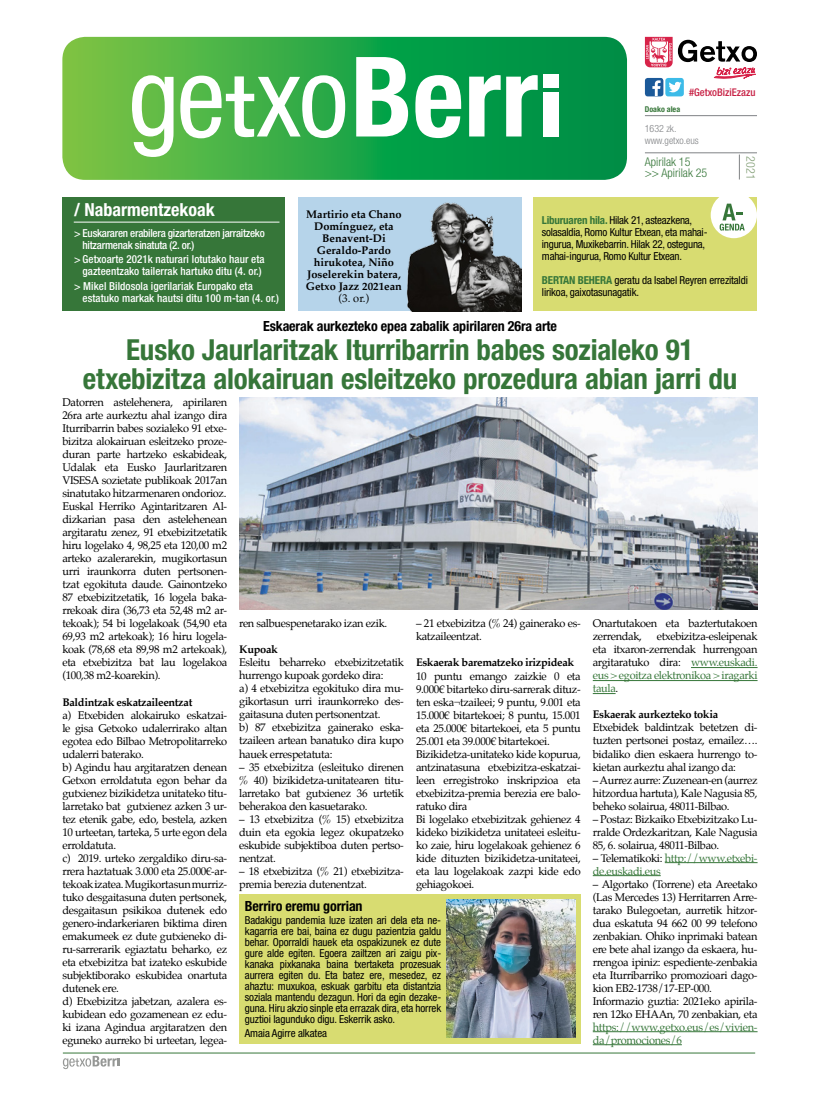
<style>
.page{position:relative;width:820px;height:1106px;background:#fff}
.page>*{position:absolute;margin:0;border:0;box-sizing:border-box;transform-origin:0 0}
.t1{font:700 condensed 29px/29px "Helvetica Neue";letter-spacing:-.005em;color:#367639;text-align:center}
.t2{font:700 condensed 18px "Helvetica Neue";color:#fff}
.t3{font:700 condensed 14px "Helvetica Neue";letter-spacing:-.01em;color:#000}
.t4{font:300 condensed 12px/11px "Helvetica Neue";color:#367639}
.t5{font:300 condensed 12px "Helvetica Neue";color:#809d74}
.t6{font:11px/13px "Palatino";letter-spacing:-.03em;color:#000;text-align:justify}
.t7{font:condensed 11px/11px "Helvetica Neue";letter-spacing:-.015em;color:#000}
.t8{font:500 condensed 11px/12px "Helvetica Neue";letter-spacing:.005em;color:#fff;text-align:center}
.t9{font:700 11px/12px "Palatino";color:#000;text-align:center}
.t10{font:11px/13px "Palatino";letter-spacing:-.03em;color:#367639}
.t11{font:700 11px "Palatino";letter-spacing:-.03em;color:#000}
.t12{font:500 condensed 11px/12px "Helvetica Neue";letter-spacing:-.02em;color:#fff}
.t13{font:500 condensed 10.6px "Helvetica Neue";color:#c71f43}
.t14{font:300 condensed 10px/12px "Helvetica Neue";color:#808285}
.t15{font:700 condensed 8px "Helvetica Neue";color:#367639}
.s1{font-weight:700;color:#367639}
.s2{color:#367639}
.s3{color:#000}
</style>
<div class="page">
<svg style="left:63px;top:1055px;width:56px;height:14px"></svg>
<hr style="left:63px;top:1052px;width:691px;height:1px;background:#367639">
<hr style="left:644px;top:115px;width:112px;height:1px;background:#808285">
<svg style="left:644px;top:37px;width:112px;height:59px"></svg>
<hr style="left:644px;top:153px;width:112px;height:1px;background:#808285">
<svg style="left:738px;top:155px;width:1px;height:24px"></svg>
<div style="left:62px;top:198px;width:223px;height:113px;background:#367639"></div>
<div style="left:533px;top:198px;width:223px;height:113px;background:#d8dc71"></div>
<div style="left:710px;top:192px;width:46px;height:46px;background:#fff;border-radius:50%"></div>
<svg style="left:719px;top:204px;width:25px;height:27px"></svg>
<hr style="left:74px;top:222px;width:205px;height:1px;background:#fff">
<div style="left:298px;top:198px;width:223px;height:113px;background:#b6d4ea"></div>
<svg style="left:62px;top:37px;width:564px;height:143px;background:#2ea848"></svg>
<svg style="left:132px;top:75px;width:41px;height:82px"></svg>
<svg style="left:180px;top:75px;width:165px;height:63px"></svg>
<svg style="left:356px;top:57px;width:52px;height:79px"></svg>
<svg style="left:415px;top:75px;width:46px;height:63px"></svg>
<svg style="left:469px;top:75px;width:31px;height:61px"></svg>
<svg style="left:506px;top:75px;width:31px;height:61px"></svg>
<div style="left:543px;top:75px;width:16px;height:13px;background:#fff"></div>
<div style="left:543px;top:92px;width:15px;height:44px;background:#fff"></div>
<img style="left:239px;top:397px;width:518px;height:212px">
<hr style="left:690px;top:667px;width:67px;height:1px;background:#367639">
<hr style="left:592px;top:680px;width:165px;height:1px;background:#367639">
<svg style="left:592px;top:693px;width:23px;height:1px"></svg>
<hr style="left:664px;top:862px;width:93px;height:1px;background:#367639">
<hr style="left:592px;top:875px;width:68px;height:1px;background:#367639">
<hr style="left:592px;top:1031px;width:165px;height:1px;background:#367639">
<hr style="left:592px;top:1044px;width:89px;height:1px;background:#367639">
<div style="left:239px;top:894px;width:341px;height:149px;background:#d8dc71"></div>
<img style="left:446px;top:899px;width:129px;height:138px">
<img style="left:406px;top:202px;width:115px;height:109px">
<p class="t13" style="left:689px;top:86px;width:68px">#GetxoBiziEzazu</p>
<p class="t15" style="left:644px;top:104px;width:37px">Doako alea</p>
<p class="t14" style="left:644px;top:122px;width:55px">1632 zk. www.getxo.eus</p>
<p class="t4" style="left:644px;top:156px;width:64px">Apirilak 15 &gt;&gt; Apirilak 25</p>
<p class="t5" style="left:757px;top:156px;width:25px;rotate:90deg">2021</p>
<h2 class="t2" style="left:74px;top:199px;width:142px">/ Nabarmentzekoak</h2>
<p class="t12" style="left:82px;top:226px;width:184px;text-indent:-9px">&gt; Euskararen erabilera gizarteratzen jarraitzeko hitzarmenak sinatuta (2. or.)</p>
<p class="t8" style="left:74px;top:253px;width:192px">&gt; Getxoarte 2021k naturari lotutako haur eta gazteentzako tailerrak hartuko ditu (4. or.)</p>
<p class="t8" style="left:82px;top:280px;width:198px;text-align:left;text-indent:-9px">&gt; Mikel Bildosola igerilariak Europako eta estatuko markak hautsi ditu 100 m-tan (4. or.)</p>
<p class="t9" style="left:306px;top:208px;width:97px">Martirio eta Chano<br>Domínguez, eta<br>Benavent-Di<br>Geraldo-Pardo hirukotea, Niño<br>Joselerekin batera,<br>Getxo Jazz 2021ean</p>
<p class="t6" style="left:338px;top:292px;width:32px">(3. or.)</p>
<p class="t7" style="left:541px;top:214px;width:167px;line-height:12px"><span class="s1">Liburuaren hila.</span> Hilak 21, asteazkena, solasaldia, Romo Kultur Etxean, eta mahai&shy;ingurua, Muxikebarrin. Hilak 22, osteguna, mahai-ingurua, Romo Kultur Etxean.</p>
<p class="t7" style="left:541px;top:274px;width:207px;line-height:12px"><span class="s1">BERTAN BEHERA</span> geratu da Isabel Reyren errezitaldi lirikoa, gaixotasunagatik.</p>
<p class="t3" style="left:263px;top:318px;width:295px">Eskaerak aurkezteko epea zabalik apirilaren 26ra arte</p>
<h1 class="t1" style="left:83px;top:334px;width:655px">Eusko Jaurlaritzak Iturribarrin babes sozialeko 91 etxebizitza alokairuan esleitzeko prozedura abian jarri du</h1>
<p class="t6" style="left:62px;top:396px;width:166px">Datorren astelehenera, apirilaren 26ra arte aurkeztu ahal izango dira Iturribarrin babes sozialeko 91 etxe&shy;bizitza alokairuan esleitzeko proze&shy;duran parte hartzeko eskabideak, Udalak eta Eusko Jaurlaritzaren VISESA sozietate publikoak 2017an sinatutako hitzarmenaren ondorioz.<br>Euskal Herriko Agintaritzaren Al&shy;dizkarian pasa den astelehenean argitaratu zenez, 91 etxebizitzetatik hiru logelako 4, 98,25 eta 120,00 m2 arteko azalerarekin, mugikortasun urri iraunkorra duten pertsonen&shy;tzat egokituta daude. Gainontzeko 87 etxebizitzetatik, 16 logela baka&shy;rrekoak dira (36,73 eta 52,48 m2 ar&shy;tekoak); 54 bi logelakoak (54,90 eta 69,93 m2 artekoak); 16 hiru logela&shy;koak (78,68 eta 89,98 m2 artekoak), eta etxebizitza bat lau logelakoa (100,38 m2-koarekin).</p>
<p class="t11" style="left:62px;top:692px;width:131px">Baldintzak eskatzaileentzat</p>
<p class="t6" style="left:62px;top:708px;width:166px;text-align:left">a) Etxebiden alokairuko eskatzai&shy;le gisa Getxoko udalerrirako altan egotea edo Bilbao Metropolitarreko udalerri baterako.<br>b) Agindu hau argitaratzen denean Getxon erroldatuta egon behar da gutxienez bizikidetza unitateko titu&shy;larretako bat gutxienez azken 3 ur&shy;tez etenik gabe, edo, bestela, azken 10 urteetan, tarteka, 5 urte egon dela erroldatuta.<br>c) 2019. urteko zergaldiko diru-sa&shy;rrera haztatuak 3.000 eta 25.000€-ar&shy;tekoak izatea. Mugikortasun murriz&shy;tuko desgaitasuna duten pertsonek, desgaitasun psikikoa dutenek edo genero-indarkeriaren biktima diren emakumeek ez dute gutxieneko di&shy;ru-sarrerarik egiaztatu beharko, ez eta etxebizitza bat izateko eskubide subjektiborako eskubidea onartuta dutenek ere.<br>d) Etxebizitza jabetzan, azalera es&shy;kubidean edo gozamenean ez edu&shy;ki izana Agindua argitaratzen den eguneko aurreko bi urteetan, legea-</p>
<p class="t6" style="left:239px;top:617px;width:149px">ren salbuespenetarako izan ezik.</p>
<p class="t9" style="left:239px;top:643px;width:40px">Kupoak</p>
<p class="t6" style="left:239px;top:656px;width:166px;text-align:left">Esleitu beharreko etxebizitzetatik hurrengo kupoak gordeko dira:<br>a) 4 etxebizitza egokituko dira mu&shy;gikortasun urri iraunkorreko des&shy;gaitasuna duten pertsonentzat.<br>b) 87 etxebizitza gainerako eska&shy;tzaileen artean banatuko dira kupo hauek errespetatuta:</p>
<p class="t6" style="left:239px;top:760px;width:166px">– 35 etxebizitza (esleituko direnen % 40) bizikidetza-unitatearen titu&shy;larretako bat gutxienez 36 urtetik beherakoa den kasuetarako.</p>
<p class="t6" style="left:239px;top:812px;width:166px">– 13 etxebizitza (% 15) etxebizitza duin eta egokia legez okupatzeko eskubide subjektiboa duten pertso&shy;nentzat.</p>
<p class="t6" style="left:239px;top:864px;width:166px">– 18 etxebizitza (% 21) etxebizitza&shy;premia berezia dutenentzat.</p>
<p class="t6" style="left:416px;top:617px;width:166px">– 21 etxebizitza (% 24) gainerako es&shy;katzaileentzat.</p>
<p class="t11" style="left:416px;top:653px;width:160px">Eskaerak barematzeko irizpideak</p>
<p class="t6" style="left:416px;top:669px;width:166px;text-align:left">10 puntu emango zaizkie 0 eta 9.000€ bitarteko diru-sarrerak dituz&shy;ten eska¬tzaileei; 9 puntu, 9.001 eta 15.000€ bitartekoei; 8 puntu, 15.001 eta 25.000€ bitartekoei, eta 5 puntu 25.001 eta 39.000€ bitartekoei.<br>Bizikidetza-unitateko kide kopurua, antzinatasuna etxebizitza-eskatzai&shy;leen erregistroko inskripzioa eta etxebizitza-premia berezia ere balo&shy;ratuko dira<br>Bi logelako etxebizitzak gehienez 4 kideko bizikidetza unitateei esleitu&shy;ko zaie, hiru logelakoak gehienez 6 kide dituzten bizikidetza-unitateei, eta lau logelakoak zazpi kide edo gehiagokoei.</p>
<p class="t3" style="left:245px;top:897px;width:119px">Berriro eremu gorrian</p>
<p class="t7" style="left:245px;top:915px;width:198px;text-align:justify">Badakigu pandemia luze izaten ari dela eta ne&shy;kagarria ere bai, baina ez dugu pazientzia galdu behar. Oporraldi hauek eta ospakizunek ez dute gure alde egiten. Egoera zailtzen ari zaigu pix&shy;kanaka pixkanaka baina txertaketa prozesuak aurrera egiten du. Eta batez ere, mesedez, ez ahaztu: muxukoa, eskuak garbitu eta distantzia soziala mantendu dezagun. Hori da egin dezake&shy;guna. Hiru akzio sinple eta errazak dira, eta horrek guztioi lagunduko digu. Eskerrik asko.</p>
<p class="t7" style="left:245px;top:1027px;width:84px">Amaia Agirre alkatea</p>
<p class="t6" style="left:592px;top:617px;width:166px">Onartutakoen eta baztertutakoen zerrendak,</p>
<p class="t6" style="left:592px;top:630px;width:166px;text-indent:64px">etxebizitza-esleipenak eta itxaron-zerrendak hurrengoan argitaratuko dira: <span class="s2">www.euskadi. eus &gt; egoitza elektronikoa &gt; iragarki taula</span>.</p>
<p class="t11" style="left:592px;top:705px;width:127px">Eskaerak aurkezteko tokia</p>
<p class="t6" style="left:592px;top:721px;width:166px">Etxebidek baldintzak betetzen di&shy;tuzten pertsonei postaz, emailez…. bidaliko dien eskaera hurrengo to&shy;kietan aurkeztu ahal izango da:</p>
<p class="t6" style="left:592px;top:773px;width:166px">– Aurrez aurre: Zuzenean-en (aurrez hitzordua hartuta), Kale Nagusia 85, beheko solairua, 48011-Bilbao.</p>
<p class="t6" style="left:592px;top:812px;width:166px">– Postaz: Bizkaiko Etxebizitzako Lu&shy;rralde Ordezkaritzan, Kale Nagusia 85, 6. solairua, 48011-Bilbao.</p>
<p class="t10" style="left:592px;top:851px;width:166px"><span class="s3">– Telematikoki:</span> http://www.etxebi&shy;de.euskadi.eus</p>
<p class="t6" style="left:592px;top:877px;width:166px;text-align:left">– Algortako (Torrene) eta Areetako (Las Mercedes 13) Herritarren Arre&shy;tarako Bulegoetan, aurretik hitzor&shy;dua eskatuta 94 662 00 99 telefono zenbakian. Ohiko inprimaki batean ere bete ahal izango da eskaera, hu&shy;rrengoa ipiniz: espediente-zenbakia eta Iturribarriko promozioari dago&shy;kion EB2-1738/17-EP-000.<br>Informazio guztia: 2021eko apirila&shy;ren 12ko EHAAn, 70 zenbakian, eta</p>
<p class="t10" style="left:592px;top:1020px;width:166px">https://www.getxo.eus/es/vivien&shy;da/promociones/6</p>
</div>
